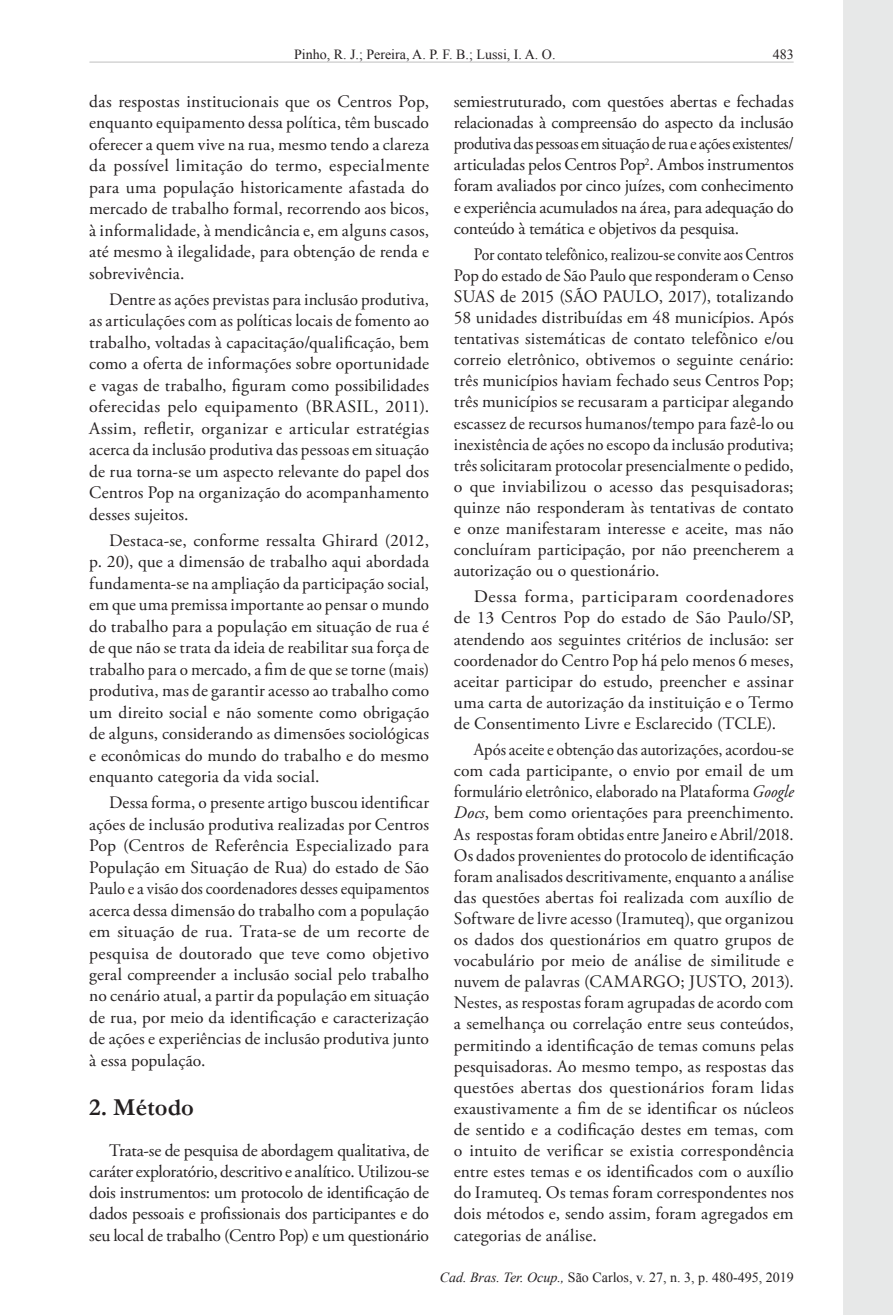
<style>
.page{position:relative;width:893px;height:1315px;background:#fff}
.page>*{position:absolute;margin:0;border:0;box-sizing:border-box;transform-origin:0 0}
.Heading1{font:700 24.5px "Garamond";color:#231f20}
.Paragraph{font:17.5px/21.5px "Adobe Garamond Pro";color:#231f20;text-align:justify}
.Paragraph-2{font:17.5px/21.2px "Adobe Garamond Pro";color:#231f20;text-align:justify;scale:.95 1}
.Paragraph-3{font:17.5px/21.2px "Adobe Garamond Pro";color:#231f20;text-align:justify;scale:.91 1}
.Paragraph-4{font:17.5px/21.2px "Adobe Garamond Pro";color:#231f20;text-align:justify;scale:1.04 1}
.t1{font:14px "Times New Roman";color:#231f20}
.s1{font-style:italic}
</style>
<div class="page">
<div style="left:843px;top:0;width:50px;height:1315px;background:#e7e8e8"></div>
<hr style="left:90px;top:62px;width:703px;height:1px;background:#c0c0c0">
<p class="t1" style="left:294px;top:45px;width:263px">Pinho, R. J.; Pereira, A. P. F. B.; Lussi, I. A. O.</p>
<p class="Paragraph" style="left:89px;top:91px;width:341px">das respostas institucionais que os Centros Pop, enquanto equipamento dessa política, têm buscado oferecer a quem vive na rua, mesmo tendo a clareza da possível limitação do termo, especialmente para uma população historicamente afastada do mercado de trabalho formal, recorrendo aos bicos, à informalidade, à mendicância e, em alguns casos, até mesmo à ilegalidade, para obtenção de renda e sobrevivência.</p>
<p class="Paragraph" style="left:89px;top:289px;width:341px;text-indent:20px">Dentre as ações previstas para inclusão produtiva, as articulações com as políticas locais de fomento ao trabalho, voltadas à capacitação/qualificação, bem como a oferta de informações sobre oportunidade e vagas de trabalho, figuram como possibilidades oferecidas pelo equipamento (BRASIL, 2011).<br>Assim, refletir, organizar e articular estratégias acerca da inclusão produtiva das pessoas em situação de rua torna-se um aspecto relevante do papel dos Centros Pop na organização do acompanhamento desses sujeitos.</p>
<p class="Paragraph" style="left:89px;top:530px;width:341px;text-indent:20px">Destaca-se, conforme ressalta Ghirard (2012, p. 20), que a dimensão de trabalho aqui abordada fundamenta-se na ampliação da participação social, em que uma premissa importante ao pensar o mundo do trabalho para a população em situação de rua é de que não se trata da ideia de reabilitar sua força de trabalho para o mercado, a fim de que se torne (mais) produtiva, mas de garantir acesso ao trabalho como um direito social e não somente como obrigação de alguns, considerando as dimensões sociológicas e econômicas do mundo do trabalho e do mesmo enquanto categoria da vida social.</p>
<p class="Paragraph" style="left:89px;top:792px;width:341px;text-indent:20px">Dessa forma, o presente artigo buscou identificar ações de inclusão produtiva realizadas por Centros Pop (Centros de Referência Especializado para População em Situação de Rua) do estado de São Paulo e a visão dos coordenadores desses equipamentos acerca dessa dimensão do trabalho com a população em situação de rua. Trata-se de um recorte de pesquisa de doutorado que teve como objetivo geral compreender a inclusão social pelo trabalho no cenário atual, a partir da população em situação de rua, por meio da identificação e caracterização de ações e experiências de inclusão produtiva junto à essa população.</p>
<p class="Heading1" style="left:89px;top:1090px;width:106px">2. Método</p>
<p class="Paragraph" style="left:89px;top:1140px;width:341px;text-indent:20px">Trata-se de pesquisa de abordagem qualitativa, de caráter exploratório, descritivo e analítico. Utilizou-se dois instrumentos: um protocolo de identificação de dados pessoais e profissionais dos participantes e do seu local de trabalho (Centro Pop) e um questionário</p>
<p class="Paragraph" style="left:454px;top:91px;width:341px">semiestruturado, com questões abertas e fechadas relacionadas à compreensão do aspecto da inclusão produtiva das pessoas em situação de rua e ações existentes/ articuladas pelos Centros Pop<sup>2</sup>. Ambos instrumentos foram avaliados por cinco juízes, com conhecimento e experiência acumulados na área, para adequação do conteúdo à temática e objetivos da pesquisa.</p>
<p class="Paragraph-3" style="left:454px;top:244px;width:375px;text-indent:20px">Por contato telefônico, realizou-se convite aos Centros Pop do estado de São Paulo que responderam o Censo SUAS de 2015 (SÃO PAULO, 2017), totalizando 58 unidades distribuídas em 48 municípios. Após tentativas sistemáticas de contato telefônico e/ou correio eletrônico, obtivemos o seguinte cenário: três municípios haviam fechado seus Centros Pop; três municípios se recusaram a participar alegando escassez de recursos humanos/tempo para fazê-lo ou inexistência de ações no escopo da inclusão produtiva; três solicitaram protocolar presencialmente o pedido, o que inviabilizou o acesso das pesquisadoras; quinze não responderam às tentativas de contato e onze manifestaram interesse e aceite, mas não concluíram participação, por não preencherem a autorização ou o questionário.</p>
<p class="Paragraph-4" style="left:454px;top:587px;width:328px;text-indent:20px">Dessa forma, participaram coordenadores de 13 Centros Pop do estado de São Paulo/SP, atendendo aos seguintes critérios de inclusão: ser coordenador do Centro Pop há pelo menos 6 meses, aceitar participar do estudo, preencher e assinar uma carta de autorização da instituição e o Termo de Consentimento Livre e Esclarecido (TCLE).</p>
<p class="Paragraph-2" style="left:454px;top:739px;width:359px;text-indent:20px">Após aceite e obtenção das autorizações, acordou-se com cada participante, o envio por email de um formulário eletrônico, elaborado na Plataforma <span class="s1">Google Docs</span>, bem como orientações para preenchimento.<br>As respostas foram obtidas entre Janeiro e Abril/2018.<br>Os dados provenientes do protocolo de identificação foram analisados descritivamente, enquanto a análise das questões abertas foi realizada com auxílio de Software de livre acesso (Iramuteq), que organizou os dados dos questionários em quatro grupos de vocabulário por meio de análise de similitude e nuvem de palavras (CAMARGO; JUSTO, 2013).<br>Nestes, as respostas foram agrupadas de acordo com a semelhança ou correlação entre seus conteúdos, permitindo a identificação de temas comuns pelas pesquisadoras. Ao mesmo tempo, as respostas das questões abertas dos questionários foram lidas exaustivamente a fim de se identificar os núcleos de sentido e a codificação destes em temas, com o intuito de verificar se existia correspondência entre estes temas e os identificados com o auxílio do Iramuteq. Os temas foram correspondentes nos dois métodos e, sendo assim, foram agregados em categorias de análise.</p>
<p class="t1" style="left:440px;top:1267px;width:356px"><span class="s1">Cad. Bras. Ter. Ocup.,</span> São Carlos, v. 27, n. 3, p. 480-495, 2019</p>
</div>
